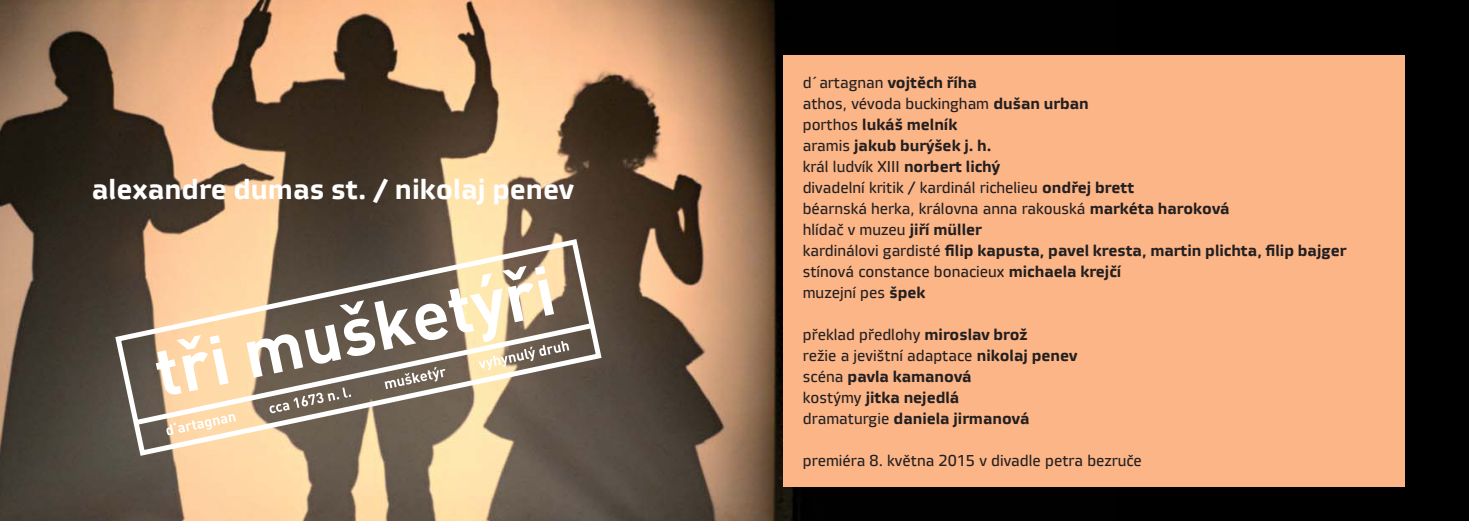
<style>
.page{position:relative;width:1469px;height:521px;background:#fff}
.page>*{position:absolute;margin:0;border:0;box-sizing:border-box;transform-origin:0 0}
.t1{font:700 28px "Vida 32 Pro";color:#fff}
.t2{font:15.75px/21px "Vida 32 Pro";color:#231f20}
.t3{font:700 15.75px/21px "Vida 32 Pro";color:#231f20}
.s1{font-weight:700}
.s2{font-weight:400}
</style>
<div class="page">
<div style="left:0;top:0;width:1468px;height:521px;background:#000"></div>
<img style="left:0;top:0;width:1116px;height:521px">
<svg style="left:112px;top:236px;width:492px;height:223px;background:#a28c72"></svg>
<svg style="left:166px;top:428px;width:70px;height:7px"></svg>
<svg style="left:246px;top:266px;width:323px;height:54px;background:#a79985"></svg>
<svg style="left:131px;top:320px;width:467px;height:108px;background:#a99a88"></svg>
<div style="left:783px;top:56px;width:622px;height:431px;background:#fbb587"></div>
<h1 class="t1" style="left:92px;top:179px;width:483px">alexandre dumas st. / nikolaj penev</h1>
<p class="t2" style="left:802px;top:73px;width:545px">d´artagnan <span class="s1">vojtěch říha<br></span>athos, vévoda buckingham <span class="s1">dušan urban<br></span>porthos <span class="s1">lukáš melník<br></span>aramis <span class="s1">jakub burýšek j. h.<br></span>král ludvík XIII <span class="s1">norbert lichý<br></span>divadelní kritik / kardinál richelieu <span class="s1">ondřej brett<br></span>béarnská herka, královna anna rakouská <span class="s1">markéta haroková<br></span>hlídač v muzeu <span class="s1">jiří müller<br></span>kardinálovi gardisté <span class="s1">filip kapusta, pavel kresta, martin plichta, filip bajger </span>stínová constance bonacieux <span class="s1">michaela krejčí<br></span>muzejní pes <span class="s1">špek</span></p>
<p class="t3" style="left:803px;top:325px;width:276px"><span class="s2">překlad předlohy</span> miroslav brož<br><span class="s2">režie a jevištní adaptace</span> nikolaj penev <span class="s2">scéna</span> pavla kamanová<br><span class="s2">kostýmy</span> jitka nejedlá<br><span class="s2">dramaturgie</span> daniela jirmanová</p>
<p class="t2" style="left:803px;top:451px;width:340px">premiéra 8. května 2015 v divadle petra bezruče</p>
</div>
